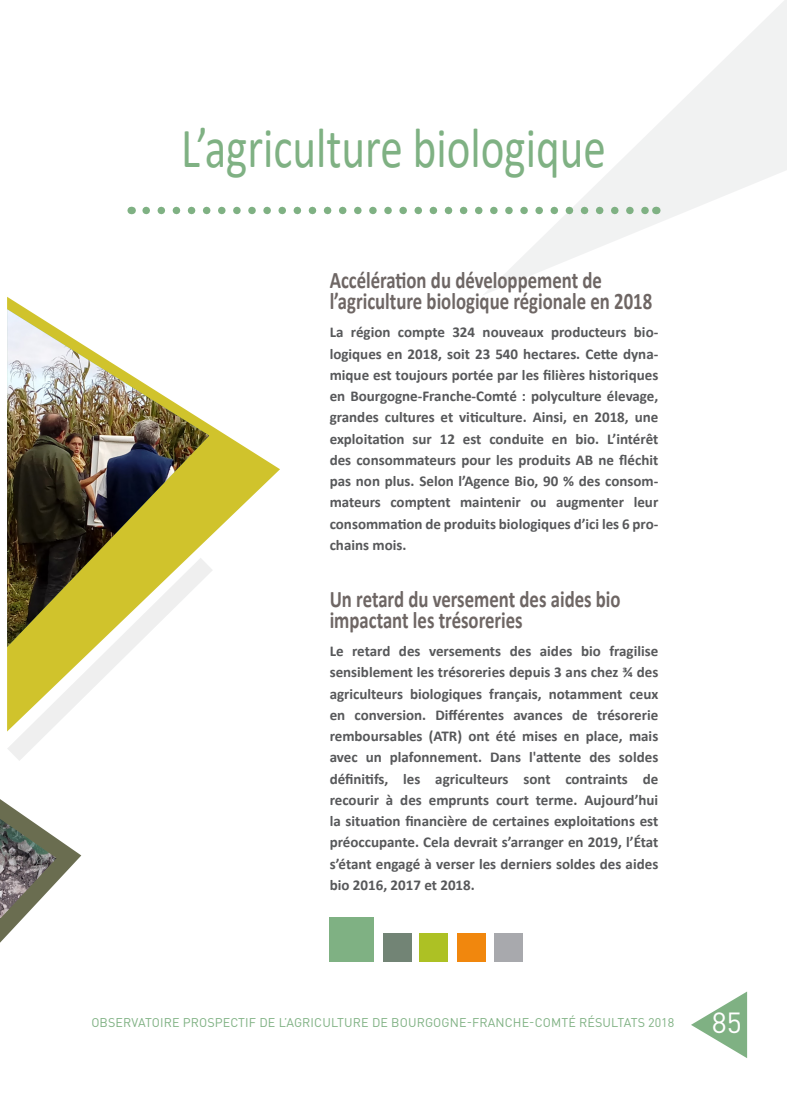
<style>
.page{position:relative;width:787px;height:1095px;background:#fff}
.page>*{position:absolute;margin:0;border:0;box-sizing:border-box;transform-origin:0 0}
.t1{font:57.12px "Calibri";color:#7fb183;scale:.79 1}
.t2{font:28.75px "DIN Pro";color:#fff}
.t3{font:700 23.75px "Calibri";color:#6e6664;scale:.79 1}
.t4{font:700 15px/21.2px "Calibri";color:#57585a;text-align:justify}
.t5{font:12.5px "DIN Pro";letter-spacing:.01em;color:#7fb183}
</style>
<div class="page">
<svg style="left:691px;top:991px;width:56px;height:67px"></svg>
<svg style="left:485px;top:0;width:302px;height:294px"></svg>
<svg style="left:7px;top:297px;width:273px;height:407px"></svg>
<img style="left:7px;top:309px;width:202px;height:338px">
<svg style="left:146px;top:207px;width:502px;height:7px"></svg>
<div style="left:330px;top:918px;width:44px;height:44px;background:#7fb183"></div>
<div style="left:419px;top:933px;width:29px;height:29px;background:#adc124"></div>
<div style="left:383px;top:933px;width:28px;height:29px;background:#728475"></div>
<div style="left:457px;top:933px;width:28px;height:29px;background:#f1870d"></div>
<div style="left:494px;top:933px;width:29px;height:29px;background:#a8a9ad"></div>
<div style="left:78px;top:13px;width:623px;height:66px;background:#fff"></div>
<svg style="left:0;top:704px;width:82px;height:239px"></svg>
<p class="t1" style="left:181px;top:108px;width:539px">L’agriculture biologique</p>
<p class="t3" style="left:330px;top:263px;width:346px">Accélération du développement de</p>
<p class="t3" style="left:330px;top:284px;width:410px">l’agriculture biologique régionale en 2018</p>
<p class="t4" style="left:330px;top:322px;width:330px">La région compte 324 nouveaux producteurs bio&shy;logiques en 2018, soit 23 540 hectares. Cette dyna&shy;mique est toujours portée par les filières historiques en Bourgogne-Franche-Comté : polyculture élevage, grandes cultures et viticulture. Ainsi, en 2018, une exploitation sur 12 est conduite en bio. L’intérêt des consommateurs pour les produits AB ne fléchit pas non plus. Selon l’Agence Bio, 90 % des consom&shy;mateurs comptent maintenir ou augmenter leur consommation de produits biologiques d’ici les 6 pro&shy;chains mois.</p>
<p class="t3" style="left:330px;top:582px;width:370px">Un retard du versement des aides bio</p>
<p class="t3" style="left:330px;top:603px;width:246px">impactant les trésoreries</p>
<p class="t4" style="left:330px;top:640px;width:330px">Le retard des versements des aides bio fragilise sensiblement les trésoreries depuis 3 ans chez ¾ des agriculteurs biologiques français, notamment ceux en conversion. Différentes avances de trésorerie remboursables (ATR) ont été mises en place, mais avec un plafonnement. Dans l'attente des soldes définitifs, les agriculteurs sont contraints de recourir à des emprunts court terme. Aujourd’hui la situation financière de certaines exploitations est préoccupante. Cela devrait s’arranger en 2019, l’État s’étant engagé à verser les derniers soldes des aides bio 2016, 2017 et 2018.</p>
<p class="t5" style="left:91px;top:1014px;width:584px">OBSERVATOIRE PROSPECTIF DE L’AGRICULTURE DE BOURGOGNE-FRANCHE-COMTÉ RÉSULTATS 2018</p>
<h2 class="t2" style="left:711px;top:1003px;width:32px">85</h2>
</div>
